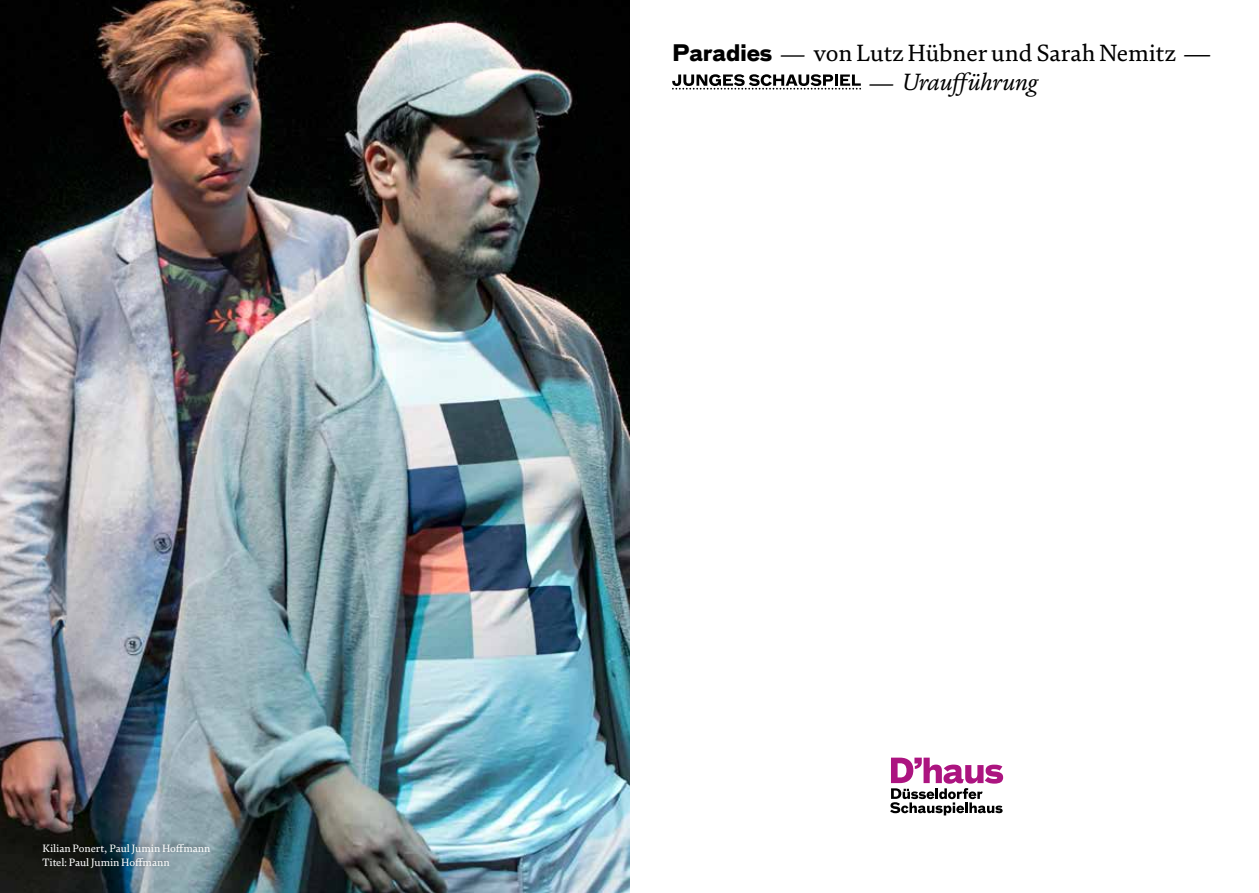
<style>
.page{position:relative;width:1259px;height:893px;background:#fff}
.page>*{position:absolute;margin:0;border:0;box-sizing:border-box;transform-origin:0 0}
.t1{font:24px "FS Brabo";color:#000}
.t2{font:italic 24px "FS Brabo";letter-spacing:-.02em;color:#000}
.t3{font:10.8px/14.7px "FS Brabo";color:#fff}
.s1{font-family:"Bau Pro";font-weight:700;font-size:22.2px}
.s2{font-size:25.35px}
.s3{font-style:normal}
</style>
<div class="page">
<img style="left:0;top:0;width:629px;height:893px">
<svg style="left:672px;top:74px;width:189px;height:16px"></svg>
<svg style="left:890px;top:758px;width:113px;height:57px"></svg>
<div style="left:34px;top:838px;width:176px;height:34px;background:#000;opacity:.4"></div>
<p class="t3" style="left:43px;top:840px;width:169px">Kilian Ponert, Paul Jumin Hoffmann<br>Titel: Paul Jumin Hoffmann</p>
<h1 class="t1" style="left:672px;top:35px;width:540px"><span class="s1">Paradies</span> — von Lutz Hübner und Sarah Nemitz <span class="s2">—</span></h1>
<h1 class="t2" style="left:869px;top:64px;width:171px"><span class="s3">—</span> Uraufführung</h1>
</div>
